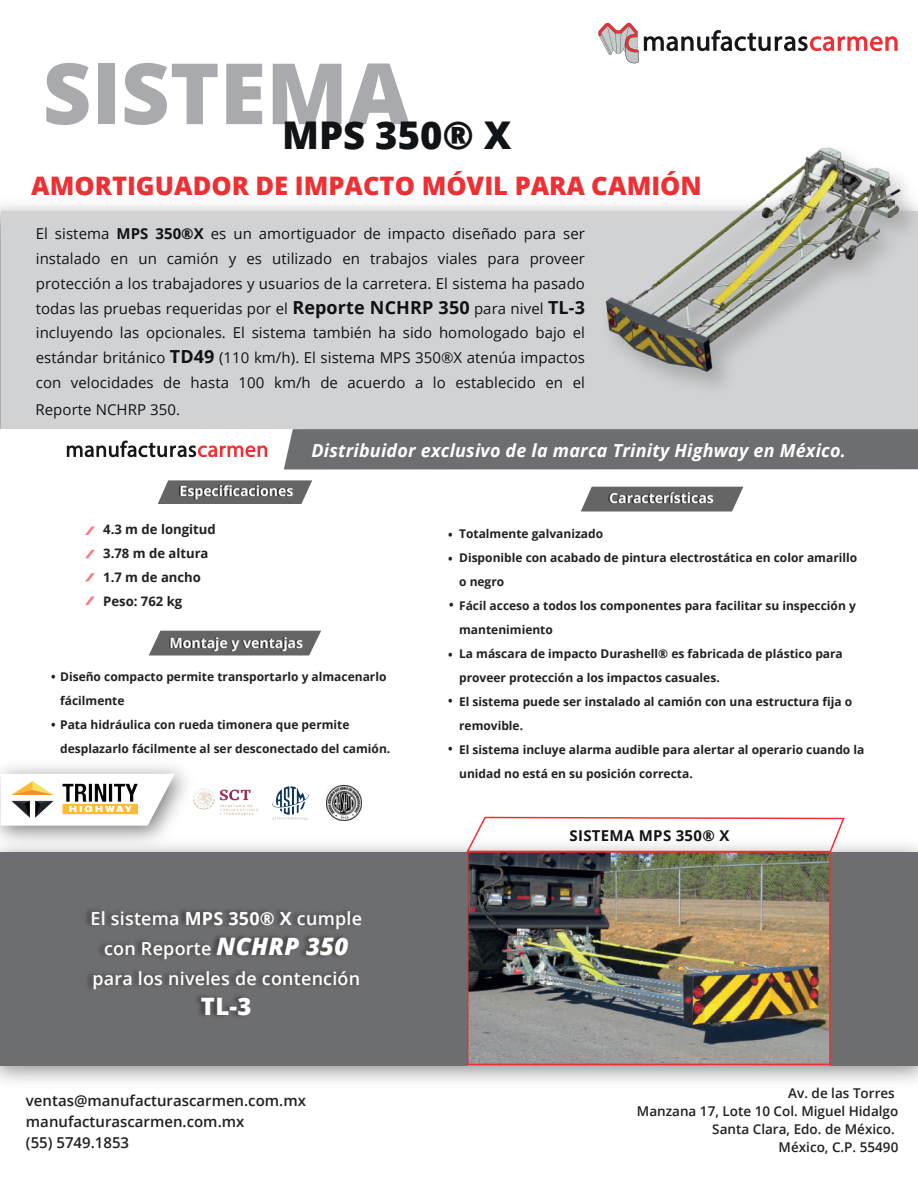
<style>
.page{position:relative;width:918px;height:1188px;background:#fff}
.page>*{position:absolute;margin:0;border:0;box-sizing:border-box;transform-origin:0 0}
.t1{font:800 84.6px "Open Sans";color:#a8aaad}
.t2{font:800 38.25px "Open Sans";color:#111416}
.t3{font:800 25.5px "Open Sans";color:#ee3034}
.t4{font:800 24px "Open Sans";color:#fff}
.t5{font:600 18px/30px "Open Sans";letter-spacing:.01em;color:#fff;text-align:center}
.t6{font:italic 700 18px "Open Sans";letter-spacing:.01em;color:#fff}
.t7{font:15px/24.9px "Open Sans";letter-spacing:.005em;color:#101315;text-align:justify}
.t8{font:600 15px/21px "Open Sans";color:#231f20}
.t9{font:700 15px "Open Sans";letter-spacing:.02em;color:#111416}
.t10{font:700 14.1px "Open Sans";color:#fff}
.t11{font:600 13.5px/18px "Open Sans";color:#231f20;text-align:right}
.t12{font:700 13.05px/24px "Open Sans";color:#231f20}
.t13{font:700 12px/24px "Open Sans";color:#231f20}
.s1{font-weight:700}
.s2{font-weight:700;font-size:18px}
.s3{font-weight:800;font-style:italic;font-size:24px}
</style>
<div class="page">
<svg style="left:598px;top:23px;width:300px;height:40px"></svg>
<img style="left:0;top:845px;width:918px;height:237px">
<div style="left:0;top:852px;width:918px;height:213px;background:#6d6e71"></div>
<img style="left:470px;top:865px;width:358px;height:197px">
<div style="left:1px;top:212px;width:917px;height:228px;background:#d1d2d4"></div>
<img style="left:273px;top:787px;width:36px;height:33px">
<img style="left:326px;top:786px;width:35px;height:35px">
<img style="left:0;top:766px;width:205px;height:86px">
<svg style="left:1px;top:774px;width:174px;height:52px"></svg>
<img style="left:12px;top:782px;width:126px;height:36px">
<img style="left:194px;top:789px;width:63px;height:26px">
<img style="left:454px;top:845px;width:404px;height:20px">
<svg style="left:465px;top:816px;width:381px;height:37px"></svg>
<div style="left:467px;top:851px;width:364px;height:214px;border:2px solid #ee3034"></div>
<div style="left:0;top:429px;width:299px;height:40px;background:#fff"></div>
<div style="left:285px;top:429px;width:633px;height:40px;background:#6d6e71"></div>
<svg style="left:67px;top:441px;width:200px;height:16px"></svg>
<img style="left:75px;top:910px;width:295px;height:172px">
<svg style="left:85px;top:527px;width:10px;height:8px"></svg>
<svg style="left:85px;top:550px;width:10px;height:8px"></svg>
<svg style="left:85px;top:573px;width:10px;height:9px"></svg>
<svg style="left:85px;top:596px;width:10px;height:9px"></svg>
<img style="left:499px;top:147px;width:419px;height:286px">
<svg style="left:581px;top:487px;width:162px;height:25px"></svg>
<img style="left:596px;top:469px;width:131px;height:42px">
<svg style="left:149px;top:631px;width:172px;height:25px"></svg>
<img style="left:157px;top:630px;width:159px;height:26px">
<svg style="left:158px;top:480px;width:154px;height:24px"></svg>
<img style="left:167px;top:463px;width:139px;height:41px">
<h1 class="t1" style="left:43px;top:29px;width:368px">SISTEMA</h1>
<h2 class="t2" style="left:282px;top:106px;width:231px">MPS 350® X</h2>
<h3 class="t3" style="left:31px;top:166px;width:672px">AMORTIGUADOR DE IMPACTO MÓVIL PARA CAMIÓN</h3>
<p class="t7" style="left:36px;top:221px;width:551px">El sistema <span class="s1">MPS 350®X</span> es un amortiguador de impacto diseñado para ser instalado en un camión y es utilizado en trabajos viales para proveer protección a los trabajadores y usuarios de la carretera. El sistema ha pasado todas las pruebas requeridas por el <span class="s2">Reporte NCHRP 350</span> para nivel <span class="s2">TL-3 </span>incluyendo las opcionales. El sistema también ha sido homologado bajo el estándar británico <span class="s2">TD49</span> (110 km/h). El sistema MPS 350®X atenúa impactos con velocidades de hasta 100 km/h de acuerdo a lo establecido en el</p>
<p class="t7" style="left:35px;top:396px;width:146px">Reporte NCHRP 350.</p>
<p class="t10" style="left:180px;top:481px;width:115px">Especificaciones</p>
<h3 class="t6" style="left:311px;top:437px;width:536px">Distribuidor exclusivo de la marca Trinity Highway en México.</h3>
<p class="t10" style="left:609px;top:488px;width:106px">Características</p>
<p class="t12" style="left:103px;top:517px;width:114px">4.3 m de longitud<br>3.78 m de altura<br>1.7 m de ancho<br>Peso: 762 kg</p>
<p class="t10" style="left:170px;top:633px;width:135px">Montaje y ventajas</p>
<p class="t13" style="left:60px;top:664px;width:328px;text-indent:-9px">• Diseño compacto permite transportarlo y almacenarlo fácilmente</p>
<p class="t13" style="left:60px;top:712px;width:332px;text-indent:-9px">• Pata hidráulica con rueda timonera que permite desplazarlo fácilmente al ser desconectado del camión.</p>
<h3 class="t5" style="left:90px;top:903px;width:273px">El sistema <span class="s1">MPS 350® X</span> cumple con Reporte <span class="s3">NCHRP 350 </span>para los niveles de contención</h3>
<h3 class="t4" style="left:201px;top:988px;width:52px">TL-3</h3>
<p class="t8" style="left:26px;top:1089px;width:281px">ventas@manufacturascarmen.com.mx manufacturascarmen.com.mx<br>(55) 5749.1853</p>
<p class="t13" style="left:459px;top:521px;width:400px">Totalmente galvanizado<br>Disponible con acabado de pintura electrostática en color amarillo o negro</p>
<p class="t13" style="left:459px;top:593px;width:407px;text-indent:-10px">• Fácil acceso a todos los componentes para facilitar su inspección y mantenimiento<br>La máscara de impacto Durashell® es fabricada de plástico para proveer protección a los impactos casuales.<br>El sistema puede ser instalado al camión con una estructura fija o removible.<br>El sistema incluye alarma audible para alertar al operario cuando la unidad no está en su posición correcta.</p>
<p class="t13" style="left:448px;top:522px;width:6px">• •</p>
<p class="t13" style="left:448px;top:642px;width:6px">•</p>
<p class="t13" style="left:448px;top:688px;width:6px">•</p>
<p class="t13" style="left:448px;top:736px;width:6px">•</p>
<p class="t9" style="left:570px;top:825px;width:161px">SISTEMA MPS 350® X</p>
<p class="t11" style="left:637px;top:1084px;width:263px">Av. de las Torres<br>Manzana 17, Lote 10 Col. Miguel Hidalgo<br>Santa Clara, Edo. de México.<br>México, C.P. 55490</p>
</div>
